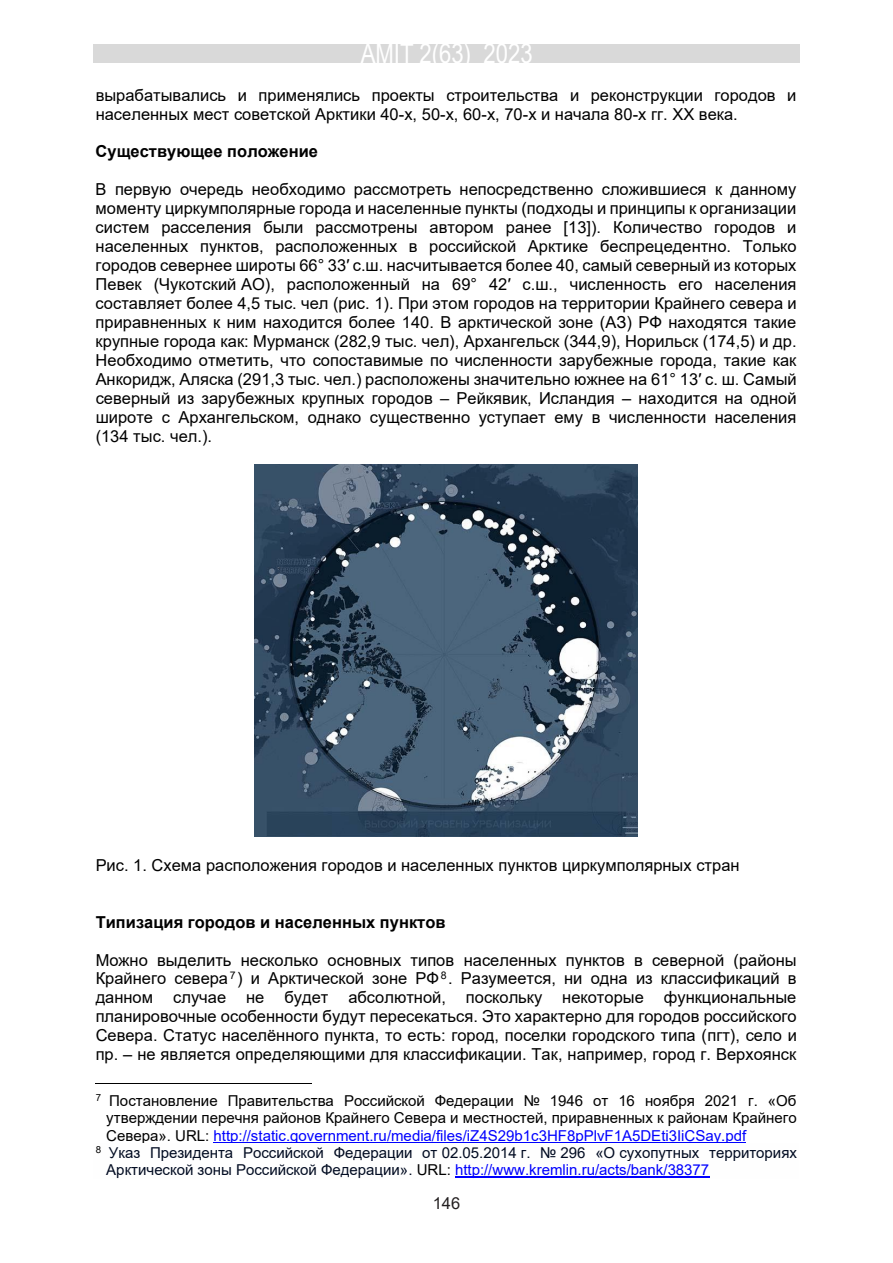
<style>
.page{position:relative;width:893px;height:1263px;background:#fff}
.page>*{position:absolute;margin:0;border:0;box-sizing:border-box;transform-origin:0 0}
.t1{font:27px "Arial Narrow";color:#fff}
.t2{font:16.5px/18.9px "Arial";color:#000;text-align:justify}
.t3{font:700 16.5px "Arial";color:#000}
.t4{font:16.5px "Arial";color:#231f20}
.t5{font:15px "Arial";color:#00f}
.t6{font:15px "Arial";color:#000}
.t7{font:15px "Arial";color:#020c22}
.s1{color:#000}
.s2{color:#020c22}
</style>
<div class="page">
<div style="left:93px;top:44px;width:707px;height:19px;background:#d9d9d9"></div>
<hr style="left:96px;top:1083px;width:216px;height:1px;background:#000">
<hr style="left:214px;top:1142px;width:532px;height:1px;background:#00f">
<hr style="left:455px;top:1176px;width:254px;height:2px;background:#00f">
<img style="left:255px;top:465px;width:383px;height:371px">
<h1 class="t1" style="left:361px;top:34px;width:173px">AMIT 2(63) 2023</h1>
<p class="t2" style="left:96px;top:85px;width:702px">вырабатывались и применялись проекты строительства и реконструкции городов и населенных мест советской Арктики 40-х, 50-х, 60-х, 70-х и начала 80-х гг. XX века.</p>
<p class="t3" style="left:96px;top:140px;width:224px">Существующее положение</p>
<p class="t2" style="left:96px;top:180px;width:703px">В первую очередь необходимо рассмотреть непосредственно сложившиеся к данному моменту циркумполярные города и населенные пункты (подходы и принципы к организации систем расселения были рассмотрены автором ранее [13]). Количество городов и населенных пунктов, расположенных в российской Арктике беспрецедентно. Только городов севернее широты 66° 33′ с.ш. насчитывается более 40, самый северный из которых Певек (Чукотский АО), расположенный на 69° 42′ с.ш., численность его населения составляет более 4,5 тыс. чел (рис. 1). При этом городов на территории Крайнего севера и приравненных к ним находится более 140. В арктической зоне (АЗ) РФ находятся такие крупные города как: Мурманск (282,9 тыс. чел), Архангельск (344,9), Норильск (174,5) и др.<br>Необходимо отметить, что сопоставимые по численности зарубежные города, такие как Анкоридж, Аляска (291,3 тыс. чел.) расположены значительно южнее на 61° 13′ с. ш. Самый северный из зарубежных крупных городов – Рейкявик, Исландия ‒ находится на одной широте с Архангельском, однако существенно уступает ему в численности населения (134 тыс. чел.).</p>
<p class="t2" style="left:96px;top:855px;width:645px">Рис. 1. Схема расположения городов и населенных пунктов циркумполярных стран</p>
<p class="t3" style="left:96px;top:910px;width:351px">Типизация городов и населенных пунктов</p>
<p class="t2" style="left:96px;top:950px;width:703px">Можно выделить несколько основных типов населенных пунктов в северной (районы Крайнего севера <sup>7</sup> ) и Арктической зоне РФ <sup>8</sup> . Разумеется, ни одна из классификаций в данном случае не будет абсолютной, поскольку некоторые функциональные планировочные особенности будут пересекаться. Это характерно для городов российского Севера. Статус населённого пункта, то есть: город, поселки городского типа (пгт), село и пр. ‒ не является определяющими для классификации. Так, например, город г. Верхоянск</p>
<p class="t6" style="left:96px;top:1090px;width:702px"><sup>7</sup> Постановление Правительства Российской Федерации № 1946 от 16 ноября 2021 г. «Об</p>
<p class="t6" style="left:106px;top:1108px;width:692px">утверждении перечня районов Крайнего Севера и местностей, приравненных к районам Крайнего</p>
<p class="t5" style="left:106px;top:1125px;width:641px"><span class="s1">Севера». URL:</span> http://static.government.ru/media/files/iZ4S29b1c3HF8pPlvF1A5DEti3IiCSay.pdf</p>
<p class="t7" style="left:96px;top:1142px;width:703px"><sup>8</sup> Указ Президента Российской Федерации от 02.05.2014 г. № 296 «О сухопутных территориях</p>
<p class="t5" style="left:106px;top:1159px;width:604px"><span class="s2">Арктической зоны Российской Федерации».</span> <span class="s1">URL:</span> http://www.kremlin.ru/acts/bank/38377</p>
<p class="t4" style="left:433px;top:1191px;width:29px">146</p>
</div>
